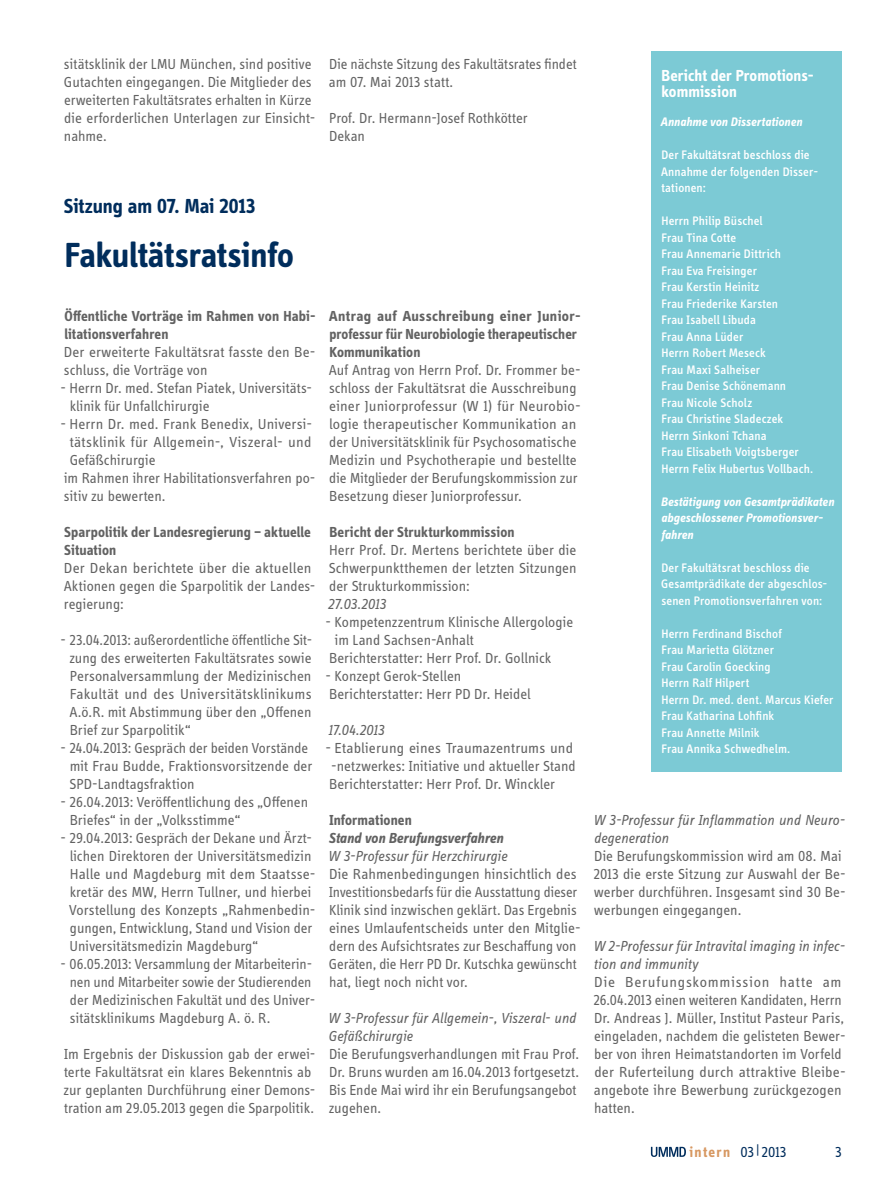
<style>
.page{position:relative;width:893px;height:1191px;background:#fff}
.page>*{position:absolute;margin:0;border:0;box-sizing:border-box;transform-origin:0 0}
.t1{font:700 36px "Info Display OT";letter-spacing:-.005em;color:#002d5c}
.t2{font:700 21px "Info Display OT";letter-spacing:-.005em;color:#002d5c}
.t3{font:700 16.5px/16.5px "Info Display OT";letter-spacing:.005em;color:#fff}
.t4{font:15px/18px "Info Display OT";color:#626262}
.t5{font:700 15px/18px "Info Display OT";letter-spacing:.005em;color:#626262}
.t6{font:italic 15px/18px "Info Display OT";color:#626262}
.t7{font:italic 700 15px "Info Display OT";letter-spacing:.005em;color:#626262}
.t8{font:15px "Info Display OT";color:#002d5c}
.t9{font:500 12.75px/16.5px "Info Display OT";letter-spacing:.01em;color:#fff}
.t10{font:italic 700 12.75px/16.5px "Info Display OT";letter-spacing:.01em;color:#fff}
.s1{font-weight:700;color:#d79862}
</style>
<div class="page">
<div style="left:652px;top:51px;width:190px;height:720px;background:#7ccad5"></div>
<svg style="left:651px;top:1146px;width:35px;height:11px"></svg>
<p class="t4" style="left:64px;top:55px;width:253px">sitätsklinik der LMU München, sind positive Gutachten eingegangen. Die Mitglieder des erweiterten Fakultätsrates erhalten in Kürze die erforderlichen Unterlagen zur Einsicht&shy;nahme.</p>
<p class="t4" style="left:329px;top:55px;width:249px">Die nächste Sitzung des Fakultätsrates findet am 07. Mai 2013 statt.</p>
<p class="t4" style="left:329px;top:109px;width:200px">Prof. Dr. Hermann-Josef Rothkötter<br>Dekan</p>
<h2 class="t2" style="left:64px;top:193px;width:193px">Sitzung am 07. Mai 2013</h2>
<h1 class="t1" style="left:65px;top:233px;width:231px">Fakultätsratsinfo</h1>
<p class="t5" style="left:64px;top:307px;width:253px">Öffentliche Vorträge im Rahmen von Habi&shy;litationsverfahren</p>
<p class="t4" style="left:64px;top:343px;width:253px">Der erweiterte Fakultätsrat fasste den Be&shy;schluss, die Vorträge von</p>
<p class="t4" style="left:70px;top:379px;width:244px;text-indent:-9px">- Herrn Dr. med. Stefan Piatek, Universitäts&shy;klinik für Unfallchirurgie</p>
<p class="t4" style="left:60px;top:415px;width:253px">- Herrn Dr. med. Frank Benedix, Universi-</p>
<p class="t4" style="left:70px;top:433px;width:243px">tätsklinik für Allgemein-, Viszeral- und</p>
<p class="t4" style="left:70px;top:451px;width:87px">Gefäßchirurgie</p>
<p class="t4" style="left:64px;top:469px;width:253px">im Rahmen ihrer Habilitationsverfahren po-</p>
<p class="t4" style="left:64px;top:487px;width:103px">sitiv zu bewerten.</p>
<p class="t5" style="left:64px;top:523px;width:248px">Sparpolitik der Landesregierung – aktuelle<br>Situation</p>
<p class="t4" style="left:64px;top:559px;width:253px">Der Dekan berichtete über die aktuellen<br>Aktionen gegen die Sparpolitik der Landes&shy;regierung:</p>
<p class="t4" style="left:69px;top:631px;width:244px;text-align:justify;text-indent:-9px">- 23.04.2013: außerordentliche öffentliche Sit&shy;zung des erweiterten Fakultätsrates sowie Personalversammlung der Medizinischen Fakultät und des Universitätsklinikums A.ö.R. mit Abstimmung über den „Offenen Brief zur Sparpolitik“</p>
<p class="t4" style="left:69px;top:739px;width:244px;text-indent:-9px">- 24.04.2013: Gespräch der beiden Vorstände mit Frau Budde, Fraktionsvorsitzende der<br>SPD-Landtagsfraktion</p>
<p class="t4" style="left:70px;top:793px;width:240px;text-indent:-9px">- 26.04.2013: Veröffentlichung des „Offenen<br>Briefes“ in der „Volksstimme“</p>
<p class="t4" style="left:69px;top:829px;width:248px;text-indent:-9px">- 29.04.2013: Gespräch der Dekane und Ärzt&shy;lichen Direktoren der Universitätsmedizin Halle und Magdeburg mit dem Staatsse&shy;kretär des MW, Herrn Tullner, und hierbei Vorstellung des Konzepts „Rahmenbedin&shy;gungen, Entwicklung, Stand und Vision der Universitätsmedizin Magdeburg“</p>
<p class="t4" style="left:70px;top:955px;width:247px;text-indent:-9px">- 06.05.2013: Versammlung der Mitarbeiterin&shy;nen und Mitarbeiter sowie der Studierenden der Medizinischen Fakultät und des Univer&shy;sitätsklinikums Magdeburg A. ö. R.</p>
<p class="t4" style="left:64px;top:1045px;width:253px">Im Ergebnis der Diskussion gab der erwei&shy;terte Fakultätsrat ein klares Bekenntnis ab zur geplanten Durchführung einer Demons&shy;tration am 29.05.2013 gegen die Sparpolitik.</p>
<p class="t5" style="left:329px;top:307px;width:253px">Antrag auf Ausschreibung einer Junior&shy;professur für Neurobiologie therapeutischer<br>Kommunikation</p>
<p class="t4" style="left:329px;top:361px;width:253px">Auf Antrag von Herrn Prof. Dr. Frommer be&shy;schloss der Fakultätsrat die Ausschreibung einer Juniorprofessur (W 1) für Neurobio&shy;logie therapeutischer Kommunikation an der Universitätsklinik für Psychosomatische Medizin und Psychotherapie und bestellte die Mitglieder der Berufungskommission zur Besetzung dieser Juniorprofessur.</p>
<p class="t5" style="left:329px;top:523px;width:187px">Bericht der Strukturkommission</p>
<p class="t4" style="left:329px;top:541px;width:249px;text-align:justify">Herr Prof. Dr. Mertens berichtete über die Schwerpunktthemen der letzten Sitzungen der Strukturkommission:</p>
<p class="t6" style="left:328px;top:595px;width:60px">27.03.2013</p>
<p class="t4" style="left:325px;top:613px;width:249px">- Kompetenzzentrum Klinische Allergologie</p>
<p class="t4" style="left:335px;top:631px;width:140px">im Land Sachsen-Anhalt</p>
<p class="t4" style="left:329px;top:649px;width:224px">Berichterstatter: Herr Prof. Dr. Gollnick</p>
<p class="t4" style="left:325px;top:667px;width:207px">- Konzept Gerok-Stellen<br>Berichterstatter: Herr PD Dr. Heidel</p>
<p class="t6" style="left:328px;top:721px;width:58px">17.04.2013</p>
<p class="t4" style="left:325px;top:739px;width:252px">- Etablierung eines Traumazentrums und -netzwerkes: Initiative und aktueller Stand<br>Berichterstatter: Herr Prof. Dr. Winckler</p>
<p class="t5" style="left:329px;top:811px;width:84px">Informationen</p>
<p class="t7" style="left:328px;top:829px;width:176px">Stand von Berufungsverfahren</p>
<p class="t6" style="left:328px;top:847px;width:180px">W 3-Professur für Herzchirurgie</p>
<p class="t4" style="left:329px;top:865px;width:253px">Die Rahmenbedingungen hinsichtlich des Investitionsbedarfs für die Ausstattung dieser Klinik sind inzwischen geklärt. Das Ergebnis eines Umlaufentscheids unter den Mitglie&shy;dern des Aufsichtsrates zur Beschaffung von Geräten, die Herr PD Dr. Kutschka gewünscht hat, liegt noch nicht vor.</p>
<p class="t6" style="left:328px;top:1009px;width:249px">W 3-Professur für Allgemein-, Viszeral- und<br>Gefäßchirurgie</p>
<p class="t4" style="left:329px;top:1045px;width:252px">Die Berufungsverhandlungen mit Frau Prof.<br>Dr. Bruns wurden am 16.04.2013 fortgesetzt.<br>Bis Ende Mai wird ihr ein Berufungsangebot zugehen.</p>
<p class="t3" style="left:661px;top:67px;width:154px">Bericht der Promotions&shy;kommission</p>
<p class="t10" style="left:661px;top:113px;width:143px">Annahme von Dissertationen</p>
<p class="t9" style="left:661px;top:146px;width:159px">Der Fakultätsrat beschloss die<br>Annahme der folgenden Disser&shy;tationen:</p>
<p class="t9" style="left:661px;top:212px;width:153px">Herrn Philip Büschel<br>Frau Tina Cotte<br>Frau Annemarie Dittrich<br>Frau Eva Freisinger<br>Frau Kerstin Heinitz<br>Frau Friederike Karsten<br>Frau Isabell Libuda<br>Frau Anna Lüder<br>Herrn Robert Meseck<br>Frau Maxi Salheiser<br>Frau Denise Schönemann<br>Frau Nicole Scholz<br>Frau Christine Sladeczek<br>Herrn Sinkoni Tchana<br>Frau Elisabeth Voigtsberger<br>Herrn Felix Hubertus Vollbach.</p>
<p class="t10" style="left:661px;top:493px;width:175px">Bestätigung von Gesamtprädikaten abgeschlossener Promotionsver&shy;fahren</p>
<p class="t9" style="left:661px;top:559px;width:168px">Der Fakultätsrat beschloss die<br>Gesamtprädikate der abgeschlos&shy;senen Promotionsverfahren von:</p>
<p class="t9" style="left:661px;top:625px;width:174px">Herrn Ferdinand Bischof<br>Frau Marietta Glötzner<br>Frau Carolin Goecking<br>Herrn Ralf Hilpert<br>Herrn Dr. med. dent. Marcus Kiefer<br>Frau Katharina Lohfink<br>Frau Annette Milnik<br>Frau Annika Schwedhelm.</p>
<p class="t6" style="left:593px;top:811px;width:253px">W 3-Professur für Inflammation und Neuro&shy;degeneration</p>
<p class="t4" style="left:593px;top:847px;width:254px">Die Berufungskommission wird am 08. Mai 2013 die erste Sitzung zur Auswahl der Be&shy;werber durchführen. Insgesamt sind 30 Be&shy;werbungen eingegangen.</p>
<p class="t6" style="left:593px;top:937px;width:253px">W 2-Professur für Intravital imaging in infec&shy;tion and immunity</p>
<p class="t4" style="left:593px;top:973px;width:254px">Die Berufungskommission hatte am 26.04.2013 einen weiteren Kandidaten, Herrn Dr. Andreas J. Müller, Institut Pasteur Paris, eingeladen, nachdem die gelisteten Bewer&shy;ber von ihren Heimatstandorten im Vorfeld der Ruferteilung durch attraktive Bleibe&shy;angebote ihre Bewerbung zurückgezogen hatten.</p>
<p class="t8" style="left:689px;top:1143px;width:99px"><span class="s1">intern</span> 03|2013</p>
<p class="t8" style="left:835px;top:1143px;width:8px">3</p>
</div>
